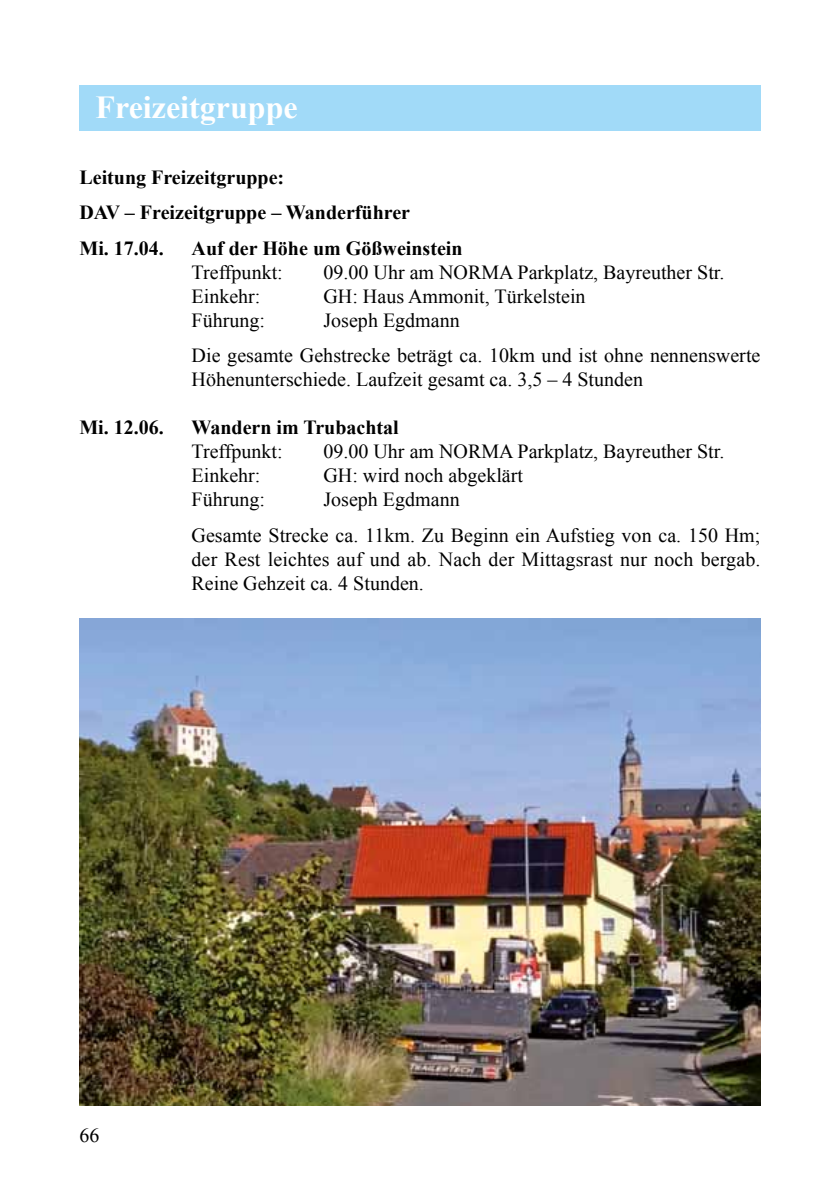
<style>
.page{position:relative;width:840px;height:1191px;background:#fff}
.page>*{position:absolute;margin:0;border:0;box-sizing:border-box;transform-origin:0 0}
.t1{font:700 32px "Times New Roman";color:#fff}
.t2{font:20px/35.4px "Times New Roman";color:#000}
.t3{font:700 20px/35.4px "Times New Roman";color:#000}
</style>
<div class="page">
<div style="left:79px;top:85px;width:681px;height:45px;background:#a1daf8"></div>
<img style="left:79px;top:618px;width:681px;height:488px">
<h1 class="t1" style="left:95px;top:85px;width:204px">Freizeitgruppe</h1>
<p class="t3" style="left:79px;top:159px;width:332px">Leitung Freizeitgruppe:<br>DAV – Freizeitgruppe – Wanderführer<br>Mi. 17.04.</p>
<p class="t3" style="left:191px;top:230px;width:272px">Auf der Höhe um Gößweinstein</p>
<p class="t2" style="left:191px;top:254px;width:93px">Treffpunkt:</p>
<p class="t2" style="left:323px;top:254px;width:402px">09.00 Uhr am NORMA Parkplatz, Bayreuther Str.</p>
<p class="t2" style="left:191px;top:278px;width:70px">Einkehr:</p>
<p class="t2" style="left:323px;top:278px;width:263px">GH: Haus Ammonit, Türkelstein</p>
<p class="t2" style="left:191px;top:302px;width:75px">Führung:</p>
<p class="t2" style="left:191px;top:302px;width:570px;text-indent:132px">Joseph Egdmann<br>Die gesamte Gehstrecke beträgt ca. 10km und ist ohne nennenswerte</p>
<p class="t2" style="left:191px;top:361px;width:453px">Höhenunterschiede. Laufzeit gesamt ca. 3,5 – 4 Stunden</p>
<p class="t3" style="left:79px;top:409px;width:86px">Mi. 12.06.</p>
<p class="t3" style="left:191px;top:409px;width:209px">Wandern im Trubachtal</p>
<p class="t2" style="left:191px;top:433px;width:93px">Treffpunkt:</p>
<p class="t2" style="left:323px;top:433px;width:402px">09.00 Uhr am NORMA Parkplatz, Bayreuther Str.</p>
<p class="t2" style="left:191px;top:457px;width:70px">Einkehr:</p>
<p class="t2" style="left:323px;top:457px;width:201px">GH: wird noch abgeklärt</p>
<p class="t2" style="left:191px;top:481px;width:75px">Führung:</p>
<p class="t2" style="left:191px;top:481px;width:570px;text-indent:132px">Joseph Egdmann<br>Gesamte Strecke ca. 11km. Zu Beginn ein Aufstieg von ca. 150 Hm;</p>
<p class="t2" style="left:191px;top:546px;width:570px;line-height:24px">der Rest leichtes auf und ab. Nach der Mittagsrast nur noch bergab.<br>Reine Gehzeit ca. 4 Stunden.</p>
<p class="t2" style="left:79px;top:1117px;width:21px">66</p>
</div>
